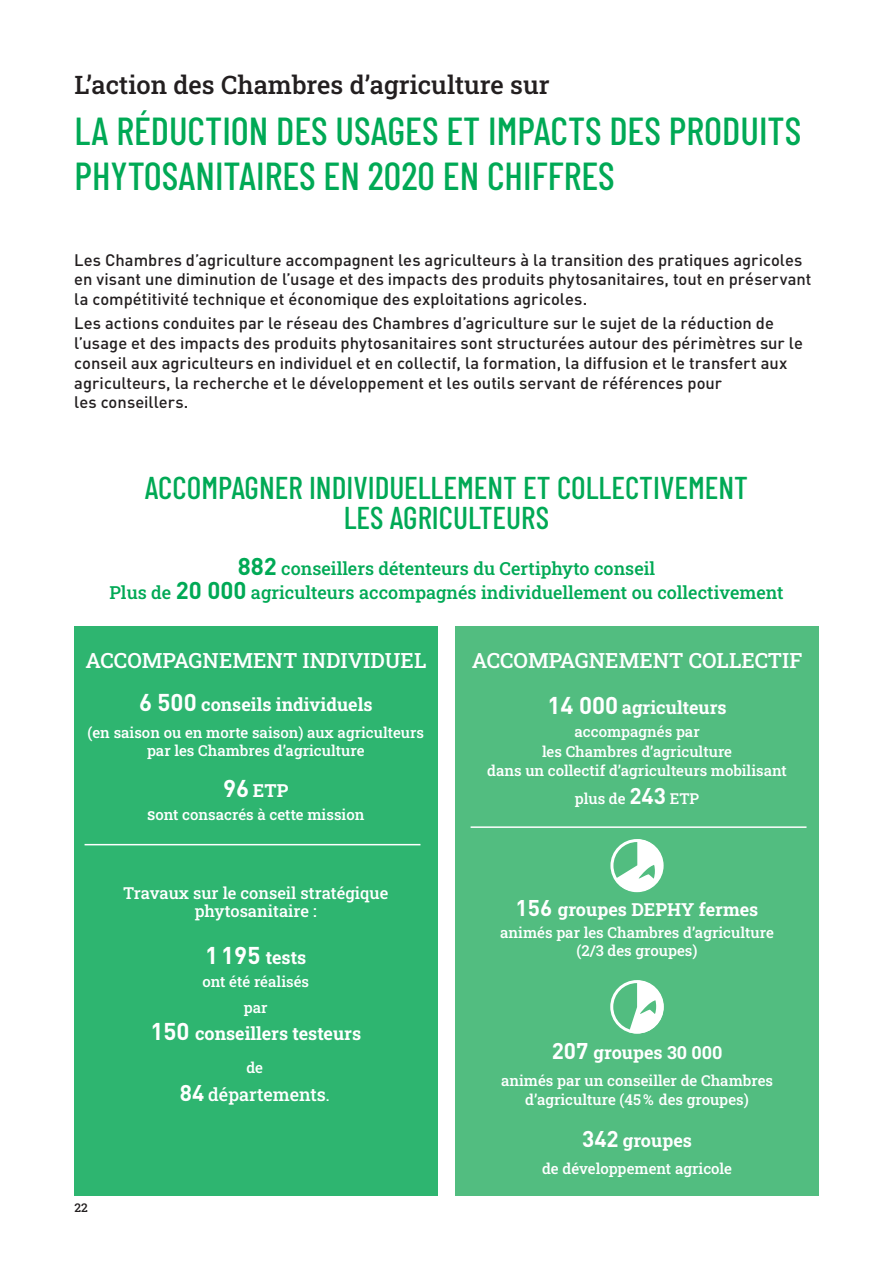
<style>
.page{position:relative;width:893px;height:1263px;background:#fff}
.page>*{position:absolute;margin:0;border:0;box-sizing:border-box;transform-origin:0 0}
.t1{font:500 39px/45px "Barlow Condensed";color:#00a955}
.t2{font:500 31.5px/30px "Barlow Condensed";color:#00a955;text-align:center}
.t3{font:25.5px "Roboto Slab";color:#231f20}
.t4{font:21px "Roboto Slab";color:#fff}
.t5{font:18px "Roboto Slab";color:#fff}
.t6{font:18px/23.7px "Roboto Slab";color:#00a955;text-align:center}
.t7{font:500 16.5px/19.8px "DIN Pro";color:#231f20}
.t8{font:16.5px/18px "Roboto Slab";color:#fff;text-align:center}
.t9{font:15px/19.5px "Roboto Slab";color:#fff;text-align:center}
.t10{font:12px "Roboto Slab";color:#231f20}
.s1{font-family:"DIN Pro";font-weight:700;font-size:24px}
.s2{font-size:16.5px}
.s3{font-family:"DIN Pro";font-weight:700;font-size:22.5px}
.s4{font-size:15px}
</style>
<div class="page">
<div style="left:74px;top:626px;width:363px;height:569px;background:#2eb570"></div>
<div style="left:455px;top:626px;width:364px;height:569px;background:#52bd80"></div>
<hr style="left:85px;top:844px;width:335px;height:1px;background:#fff">
<hr style="left:471px;top:826px;width:335px;height:2px;background:#fff">
<div style="left:610px;top:839px;width:54px;height:53px;border:3px solid #fff;border-radius:50%"></div>
<svg style="left:615px;top:839px;width:48px;height:53px"></svg>
<div style="left:610px;top:980px;width:54px;height:53px;border:3px solid #fff;border-radius:50%"></div>
<svg style="left:629px;top:981px;width:34px;height:52px"></svg>
<h3 class="t3" style="left:74px;top:67px;width:477px">L’action des Chambres d’agriculture sur</h3>
<h1 class="t1" style="left:74px;top:106px;width:728px">LA RÉDUCTION DES USAGES ET IMPACTS DES PRODUITS<br>PHYTOSANITAIRES EN 2020 EN CHIFFRES</h1>
<p class="t7" style="left:74px;top:248px;width:739px">Les Chambres d’agriculture accompagnent les agriculteurs à la transition des pratiques agricoles en visant une diminution de l’usage et des impacts des produits phytosanitaires, tout en préservant la compétitivité technique et économique des exploitations agricoles.</p>
<p class="t7" style="left:74px;top:311px;width:730px">Les actions conduites par le réseau des Chambres d’agriculture sur le sujet de la réduction de l’usage et des impacts des produits phytosanitaires sont structurées autour des périmètres sur le conseil aux agriculteurs en individuel et en collectif, la formation, la diffusion et le transfert aux agriculteurs, la recherche et le développement et les outils servant de références pour<br>les conseillers.</p>
<h2 class="t2" style="left:145px;top:471px;width:604px">ACCOMPAGNER INDIVIDUELLEMENT ET COLLECTIVEMENT<br>LES AGRICULTEURS</h2>
<p class="t6" style="left:109px;top:556px;width:676px"><span class="s1">882</span> conseillers détenteurs du Certiphyto conseil<br>Plus de <span class="s1">20 000</span> agriculteurs accompagnés individuellement ou collectivement</p>
<p class="t4" style="left:86px;top:646px;width:342px">ACCOMPAGNEMENT INDIVIDUEL</p>
<p class="t4" style="left:472px;top:646px;width:332px">ACCOMPAGNEMENT COLLECTIF</p>
<p class="t5" style="left:139px;top:692px;width:235px"><span class="s1">6 500</span> conseils individuels</p>
<p class="t9" style="left:88px;top:723px;width:338px;line-height:18px">(en saison ou en morte saison) aux agriculteurs par les Chambres d’agriculture</p>
<p class="t5" style="left:223px;top:778px;width:67px"><span class="s1">96</span> ETP</p>
<p class="t9" style="left:147px;top:805px;width:219px"><span class="s2">s</span>ont consacrés à cette mission</p>
<p class="t5" style="left:547px;top:695px;width:181px"><span class="s1">14 000</span> agriculteurs</p>
<p class="t9" style="left:487px;top:722px;width:301px">accompagnés par<br>les Chambres d’agriculture<br>dans un collectif d’agriculteurs mobilisant</p>
<p class="t9" style="left:575px;top:789px;width:126px">plus de <span class="s3">243</span> ETP</p>
<p class="t8" style="left:123px;top:883px;width:267px">Travaux sur le conseil stratégique phytosanitaire :</p>
<p class="t5" style="left:205px;top:945px;width:103px"><span class="s1">1195</span> tests</p>
<p class="t9" style="left:202px;top:967px;width:108px;line-height:26.5px">ont été réalisés par</p>
<p class="t5" style="left:150px;top:1021px;width:212px"><span class="s1">150</span> conseillers testeurs</p>
<p class="t9" style="left:246px;top:1058px;width:18px">de</p>
<p class="t5" style="left:180px;top:1082px;width:151px"><span class="s3">84</span> départements<span class="s4">.</span></p>
<p class="t10" style="left:74px;top:1199px;width:15px">22</p>
<p class="t5" style="left:516px;top:897px;width:244px"><span class="s3">156</span> groupes DEPHY fermes</p>
<p class="t9" style="left:500px;top:923px;width:275px;line-height:18px">animés par les Chambres d’agriculture (2/3 des groupes)</p>
<p class="t5" style="left:552px;top:1040px;width:172px"><span class="s3">207</span> groupes 30 000</p>
<p class="t9" style="left:501px;top:1070px;width:274px">animés par un conseiller de Chambres d’agriculture (45 % des groupes)</p>
<p class="t5" style="left:582px;top:1128px;width:111px"><span class="s3">342</span> groupes</p>
<p class="t9" style="left:542px;top:1158px;width:191px">de développement agricole</p>
</div>
